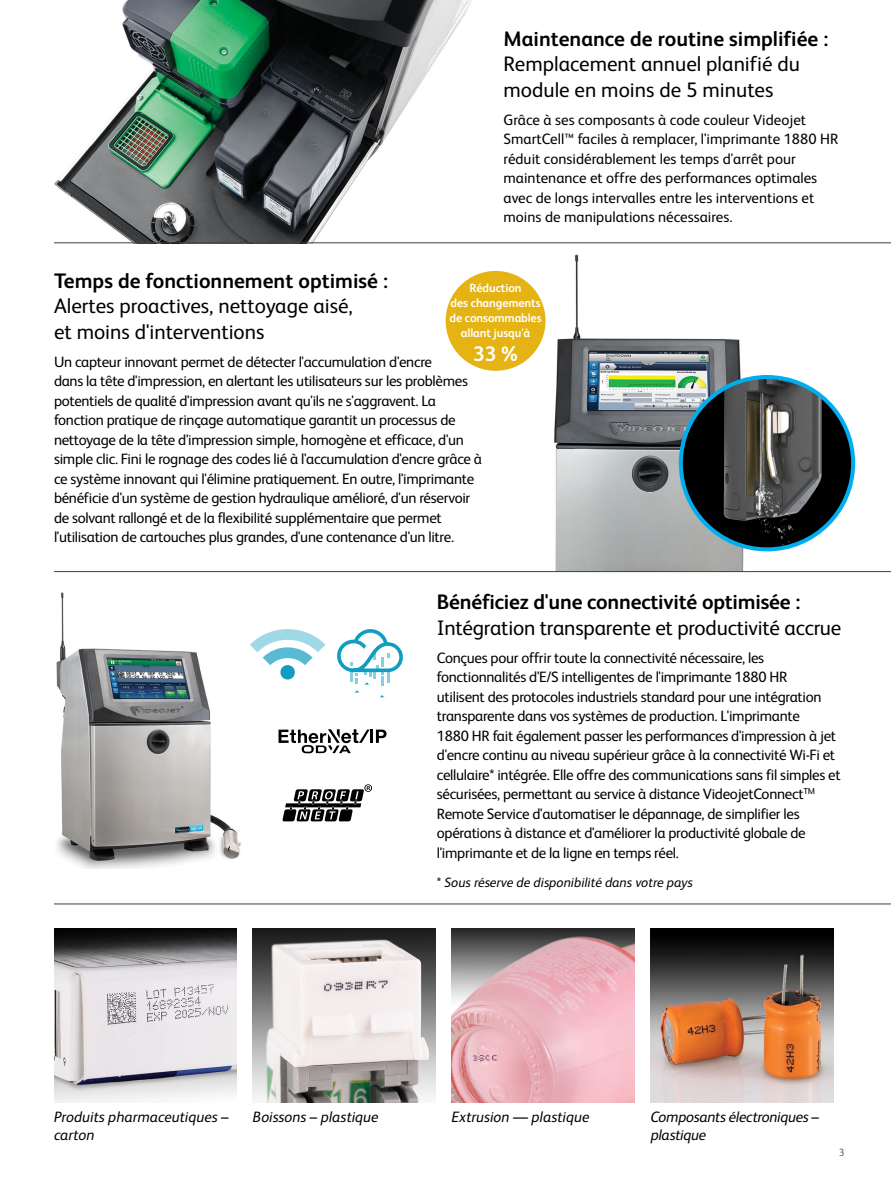
<style>
.page{position:relative;width:891px;height:1188px;background:#fff}
.page>*{position:absolute;margin:0;border:0;box-sizing:border-box;transform-origin:0 0}
.Bullet_8_5_12{font:21px/25.5px "FS Albert Pro";color:#000}
.headline_32pt_-_blac{font:700 21px "FS Albert Pro";color:#fff}
.Bullet_8_5_12-2{font:15px/19.5px "FS Albert Pro";letter-spacing:-.02em;color:#000}
.Bullet_8_5_12-3{font:15px/19.5px "FS Albert Pro";color:#000}
.t1{font:italic 15px/18px "FS Albert Pro";color:#000}
.t2{font:italic 15px/18px "FS Albert Pro";letter-spacing:-.02em;color:#000}
.Bullet_8_5_12-4{font:italic 13.5px "FS Albert Pro";color:#000}
.headline_32pt_-_blac-2{font:700 12px/15px "FS Albert Pro";letter-spacing:-.01em;color:#fff;text-align:center}
.t3{font:300 10.5px "FS Albert Pro";color:#414042}
.s1{font-weight:700}
.s2{font-style:normal}
</style>
<div class="page">
<img style="left:516px;top:243px;width:239px;height:328px">
<img style="left:54px;top:0;width:418px;height:242px">
<img style="left:56px;top:592px;width:185px;height:276px">
<hr style="left:54px;top:571px;width:837px;height:1px;background:#414042">
<hr style="left:54px;top:904px;width:837px;height:1px;background:#414042">
<img style="left:54px;top:929px;width:183px;height:174px">
<img style="left:253px;top:929px;width:183px;height:174px">
<img style="left:651px;top:929px;width:182px;height:174px">
<img style="left:452px;top:929px;width:183px;height:174px">
<div style="left:446px;top:271px;width:100px;height:100px;background:#e5b313;border-radius:50%"></div>
<img style="left:681px;top:377px;width:172px;height:171px">
<div style="left:679px;top:375px;width:176px;height:176px;border:4px solid #00aeef;border-radius:50%"></div>
<svg style="left:282px;top:784px;width:90px;height:37px"></svg>
<svg style="left:279px;top:729px;width:108px;height:24px"></svg>
<svg style="left:250px;top:629px;width:76px;height:51px"></svg>
<svg style="left:337px;top:629px;width:66px;height:69px"></svg>
<hr style="left:54px;top:242px;width:837px;height:1px;background:#414042">
<p class="Bullet_8_5_12" style="left:504px;top:24px;width:326px"><span class="s1">Maintenance de routine simplifiée :<br></span>Remplacement annuel planifié du module en moins de 5 minutes</p>
<p class="Bullet_8_5_12-3" style="left:504px;top:109px;width:336px">Grâce à ses composants à code couleur Videojet SmartCell™ faciles à remplacer, l'imprimante 1880 HR réduit considérablement les temps d'arrêt pour maintenance et offre des performances optimales avec de longs intervalles entre les interventions et moins de manipulations nécessaires.</p>
<p class="Bullet_8_5_12" style="left:54px;top:266px;width:336px"><span class="s1">Temps de fonctionnement optimisé :<br></span>Alertes proactives, nettoyage aisé,<br>et moins d'interventions</p>
<p class="Bullet_8_5_12-2" style="left:54px;top:351px;width:430px">Un capteur innovant permet de détecter l'accumulation d'encre<br>dans la tête d'impression, en alertant les utilisateurs sur les problèmes potentiels de qualité d'impression avant qu'ils ne s'aggravent. La fonction pratique de rinçage automatique garantit un processus de nettoyage de la tête d'impression simple, homogène et efficace, d'un simple clic. Fini le rognage des codes lié à l'accumulation d'encre grâce à ce système innovant qui l'élimine pratiquement. En outre, l'imprimante bénéficie d'un système de gestion hydraulique amélioré, d'un réservoir de solvant rallongé et de la flexibilité supplémentaire que permet l'utilisation de cartouches plus grandes, d'une contenance d'un litre.</p>
<p class="headline_32pt_-_blac-2" style="left:450px;top:279px;width:94px">Réduction<br>des changements de consommables allant jusqu'à</p>
<p class="headline_32pt_-_blac" style="left:473px;top:339px;width:46px">33 %</p>
<p class="Bullet_8_5_12" style="left:437px;top:588px;width:406px"><span class="s1">Bénéficiez d'une connectivité optimisée :<br></span>Intégration transparente et productivité accrue</p>
<p class="Bullet_8_5_12-2" style="left:437px;top:647px;width:405px">Conçues pour offrir toute la connectivité nécessaire, les fonctionnalités d'E/S intelligentes de l'imprimante 1880 HR<br>utilisent des protocoles industriels standard pour une intégration transparente dans vos systèmes de production. L'imprimante<br>1880 HR fait également passer les performances d'impression à jet d'encre continu au niveau supérieur grâce à la connectivité Wi-Fi et cellulaire* intégrée. Elle offre des communications sans fil simples et sécurisées, permettant au service à distance VideojetConnect<sup>TM </sup>Remote Service d'automatiser le dépannage, de simplifier les opérations à distance et d'améliorer la productivité globale de l'imprimante et de la ligne en temps réel.</p>
<p class="Bullet_8_5_12-4" style="left:437px;top:873px;width:257px"><span class="s2">*</span> Sous réserve de disponibilité dans votre pays</p>
<p class="t1" style="left:54px;top:1107px;width:176px">Produits pharmaceutiques – carton</p>
<p class="t2" style="left:651px;top:1107px;width:170px">Composants électroniques – plastique</p>
<p class="t1" style="left:253px;top:1107px;width:127px">Boissons – plastique</p>
<p class="t1" style="left:452px;top:1107px;width:139px">Extrusion — plastique</p>
<p class="t3" style="left:839px;top:1145px;width:7px">3</p>
</div>
